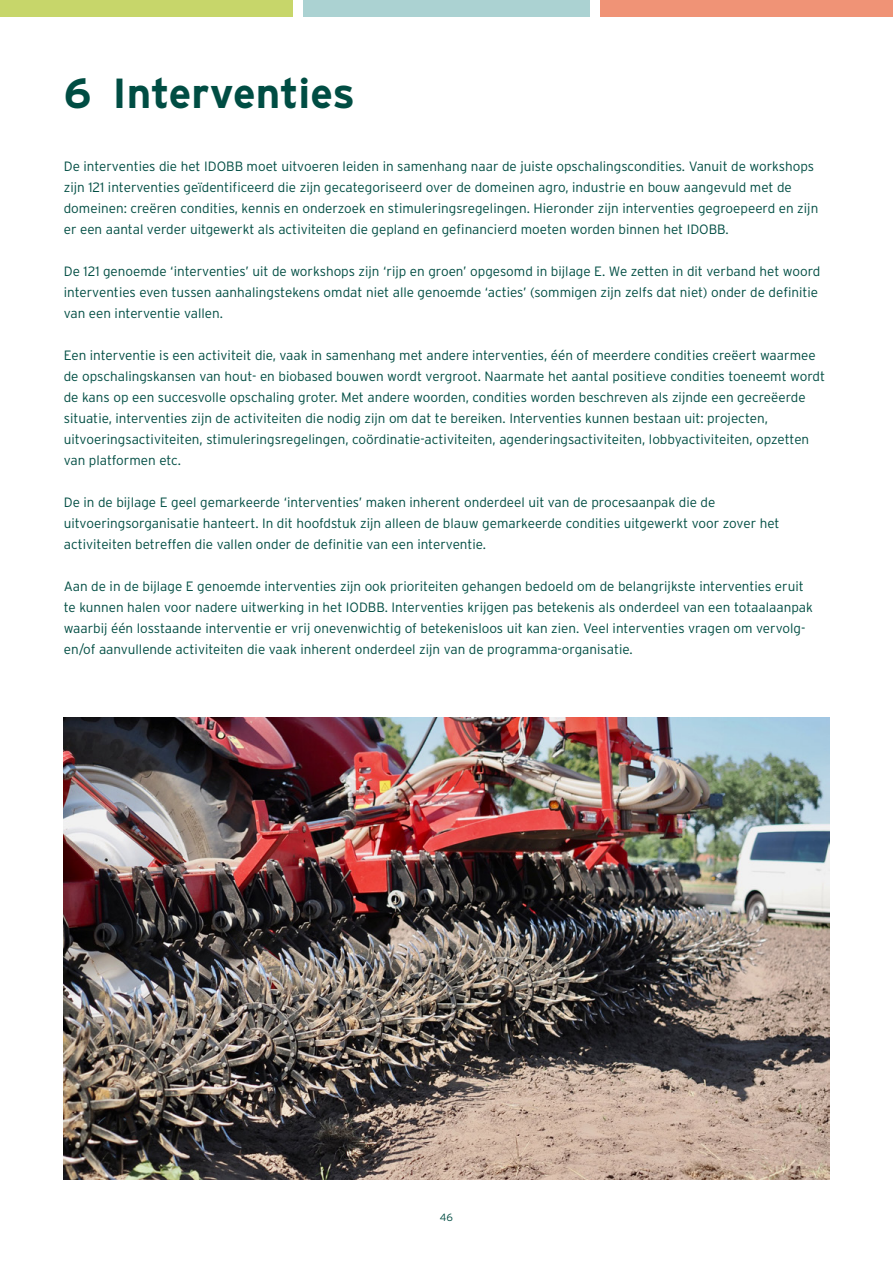
<style>
.page{position:relative;width:893px;height:1263px;background:#fff}
.page>*{position:absolute;margin:0;border:0;box-sizing:border-box;transform-origin:0 0}
.Brood{font:700 42px "Interstate";color:#004d43}
.Brood-2{font:300 13.5px/21px "Interstate";color:#004d43}
.t1{font:300 10.5px "Interstate";color:#004d43}
</style>
<div class="page">
<div style="left:0;top:0;width:292px;height:17px;background:#c7d66a"></div>
<div style="left:601px;top:0;width:292px;height:17px;background:#f09376"></div>
<div style="left:303px;top:0;width:287px;height:17px;background:#abd2d2"></div>
<img style="left:64px;top:717px;width:765px;height:462px">
<p class="Brood" style="left:64px;top:70px;width:293px">6 Interventies</p>
<p class="Brood-2" style="left:64px;top:156px;width:756px">De interventies die het IDOBB moet uitvoeren leiden in samenhang naar de juiste opschalingscondities. Vanuit de workshops zijn 121 interventies geïdentificeerd die zijn gecategoriseerd over de domeinen agro, industrie en bouw aangevuld met de domeinen: creëren condities, kennis en onderzoek en stimuleringsregelingen. Hieronder zijn interventies gegroepeerd en zijn er een aantal verder uitgewerkt als activiteiten die gepland en gefinancierd moeten worden binnen het IDOBB.</p>
<p class="Brood-2" style="left:64px;top:261px;width:758px">De 121 genoemde ‘interventies’ uit de workshops zijn ‘rijp en groen’ opgesomd in bijlage E. We zetten in dit verband het woord interventies even tussen aanhalingstekens omdat niet alle genoemde ‘acties’ (sommigen zijn zelfs dat niet) onder de definitie van een interventie vallen.</p>
<p class="Brood-2" style="left:64px;top:345px;width:763px">Een interventie is een activiteit die, vaak in samenhang met andere interventies, één of meerdere condities creëert waarmee de opschalingskansen van hout- en biobased bouwen wordt vergroot. Naarmate het aantal positieve condities toeneemt wordt de kans op een succesvolle opschaling groter. Met andere woorden, condities worden beschreven als zijnde een gecreëerde situatie, interventies zijn de activiteiten die nodig zijn om dat te bereiken. Interventies kunnen bestaan uit: projecten, uitvoeringsactiviteiten, stimuleringsregelingen, coördinatie-activiteiten, agenderingsactiviteiten, lobbyactiviteiten, opzetten van platformen etc.</p>
<p class="Brood-2" style="left:64px;top:492px;width:717px">De in de bijlage E geel gemarkeerde ‘interventies’ maken inherent onderdeel uit van de procesaanpak die de uitvoeringsorganisatie hanteert. In dit hoofdstuk zijn alleen de blauw gemarkeerde condities uitgewerkt voor zover het activiteiten betreffen die vallen onder de definitie van een interventie.</p>
<p class="Brood-2" style="left:64px;top:576px;width:751px">Aan de in de bijlage E genoemde interventies zijn ook prioriteiten gehangen bedoeld om de belangrijkste interventies eruit te kunnen halen voor nadere uitwerking in het IODBB. Interventies krijgen pas betekenis als onderdeel van een totaalaanpak waarbij één losstaande interventie er vrij onevenwichtig of betekenisloos uit kan zien. Veel interventies vragen om vervolg&shy;en/of aanvullende activiteiten die vaak inherent onderdeel zijn van de programma-organisatie.</p>
<p class="t1" style="left:440px;top:1212px;width:15px">46</p>
</div>
